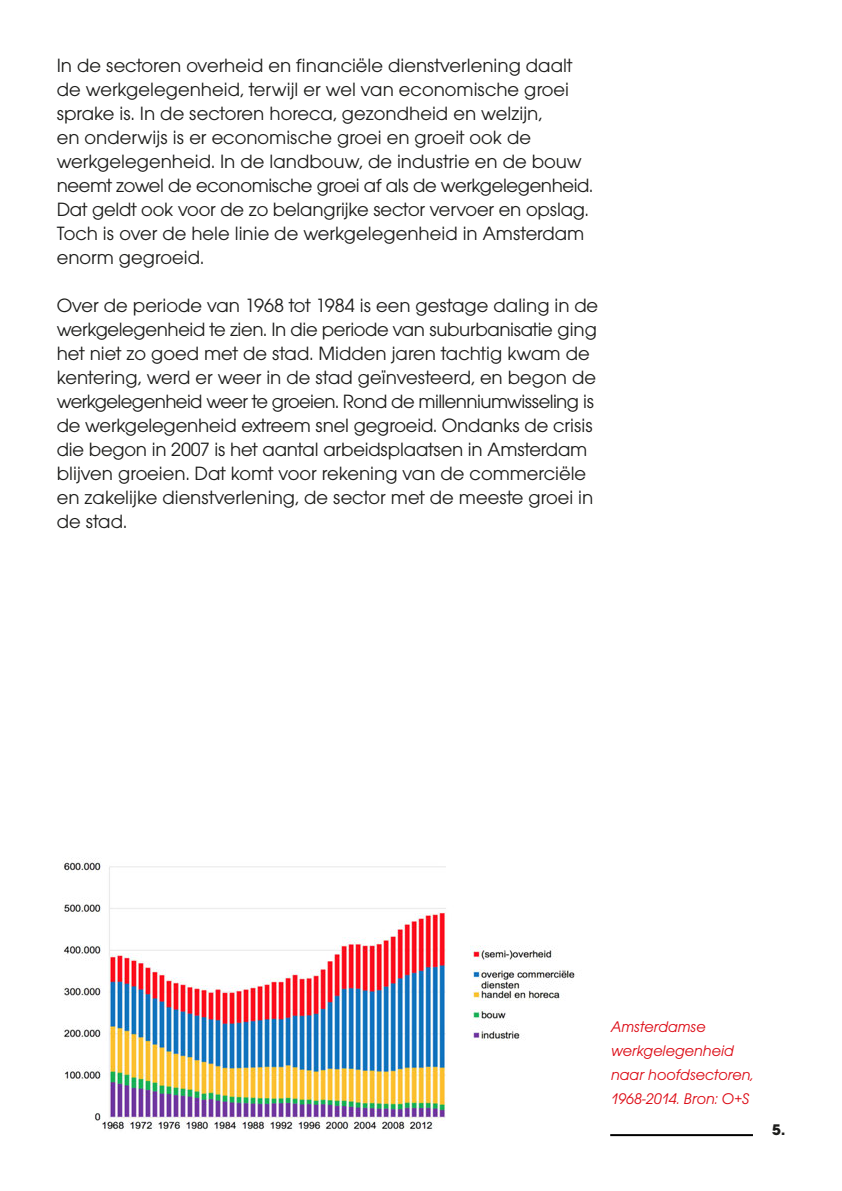
<style>
.page{position:relative;width:842px;height:1191px;background:#fff}
.page>*{position:absolute;margin:0;border:0;box-sizing:border-box;transform-origin:0 0}
.t1{font:20px/24px "Avant Gar Got Itc T";color:#1d1d1b}
.t2{font:16px "Avant Gar Got Itc T Book Obli";color:#dc0a14}
.t3{font:700 16px "Avant Gar Got Itc T";color:#1d1d1b}
</style>
<div class="page">
<hr style="left:610px;top:1134px;width:143px;height:2px;background:#000">
<img style="left:63px;top:858px;width:512px;height:272px">
<p class="t1" style="left:57px;top:53px;width:517px">In de sectoren overheid en financiële dienstverlening daalt de werkgelegenheid, terwijl er wel van economische groei sprake is. In de sectoren horeca, gezondheid en welzijn,</p>
<p class="t1" style="left:57px;top:125px;width:538px">en onderwijs is er economische groei en groeit ook de werkgelegenheid. In de landbouw, de industrie en de bouw neemt zowel de economische groei af als de werkgelegenheid.</p>
<p class="t1" style="left:57px;top:197px;width:534px">Dat geldt ook voor de zo belangrijke sector vervoer en opslag.<br>Toch is over de hele linie de werkgelegenheid in Amsterdam enorm gegroeid.</p>
<p class="t1" style="left:57px;top:293px;width:543px">Over de periode van 1968 tot 1984 is een gestage daling in de werkgelegenheid te zien. In die periode van suburbanisatie ging het niet zo goed met de stad. Midden jaren tachtig kwam de kentering, werd er weer in de stad geïnvesteerd, en begon de</p>
<p class="t1" style="left:57px;top:389px;width:539px">werkgelegenheid weer te groeien. Rond de millenniumwisseling is de werkgelegenheid extreem snel gegroeid. Ondanks de crisis die begon in 2007 is het aantal arbeidsplaatsen in Amsterdam blijven groeien. Dat komt voor rekening van de commerciële en zakelijke dienstverlening, de sector met de meeste groei in de stad.</p>
<p class="t2" style="left:611px;top:1018px;width:96px">Amsterdamse</p>
<p class="t2" style="left:611px;top:1042px;width:124px">werkgelegenheid</p>
<p class="t2" style="left:611px;top:1066px;width:144px">naar hoofdsectoren,</p>
<p class="t2" style="left:611px;top:1090px;width:140px">1968-2014. Bron: O+S</p>
<p class="t3" style="left:772px;top:1119px;width:14px">5.</p>
</div>
